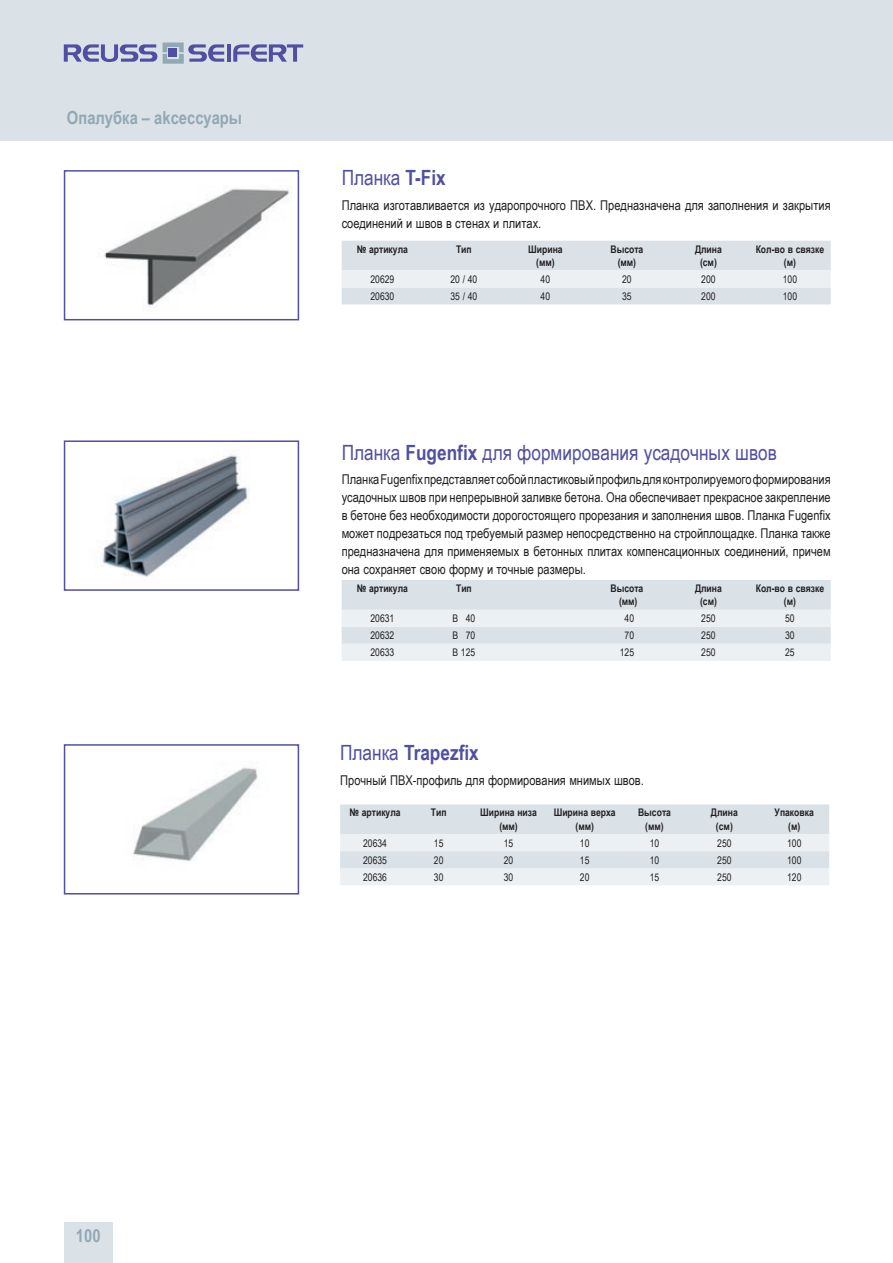
<style>
.page{position:relative;width:893px;height:1263px;background:#fff}
.page>*{position:absolute;margin:0;border:0;box-sizing:border-box;transform-origin:0 0}
.t1{font:21px "Arial Narrow";color:#504fa1}
.t2{font:700 21px "Arial Narrow";color:#504fa1}
.t3{font:700 18px "Arial Narrow";color:#92a8b4}
.t4{font:13.5px/18px "Arial Narrow";color:#231f20}
.t5{font:700 10.5px/13.5px "Arial Narrow";color:#231f20;text-align:center}
.t6{font:10.5px "Arial Narrow";color:#231f20}
.s1{font-weight:700}
.s2{font-weight:400}
</style>
<div class="page">
<div style="left:0;top:0;width:893px;height:140px;background:#dae2e7"></div>
<div style="left:64px;top:1222px;width:49px;height:41px;background:#dae2e7"></div>
<svg style="left:64px;top:44px;width:93px;height:18px"></svg>
<hr style="left:227px;top:44px;width:4px;height:18px;background:#504fa1">
<svg style="left:233px;top:44px;width:70px;height:18px"></svg>
<svg style="left:163px;top:43px;width:61px;height:21px"></svg>
<div style="left:169px;top:49px;width:8px;height:8px;background:#504fa1"></div>
<svg style="left:340px;top:804px;width:489px;height:81px;background:#e1e8ec"></svg>
<img style="left:133px;top:767px;width:125px;height:94px">
<div style="left:64px;top:744px;width:235px;height:150px;border:2px solid #504fa1"></div>
<svg style="left:342px;top:241px;width:489px;height:63px;background:#dfe6ea"></svg>
<img style="left:104px;top:188px;width:185px;height:123px">
<div style="left:64px;top:170px;width:235px;height:150px;border:2px solid #504fa1"></div>
<svg style="left:342px;top:580px;width:489px;height:81px;background:#e1e8ec"></svg>
<img style="left:100px;top:450px;width:149px;height:127px">
<div style="left:64px;top:440px;width:235px;height:151px;border:2px solid #504fa1"></div>
<h2 class="t3" style="left:67px;top:104px;width:177px">Опалубка – аkсессуары</h2>
<h1 class="t1" style="left:342px;top:163px;width:106px">Планка <span class="s1">T-Fix</span></h1>
<p class="t4" style="left:342px;top:195px;width:490px">Планка изготавливается из ударопрочного ПВХ. Предназначена для заполнения и закрытия соединений и швов в стенах и плитах.</p>
<p class="t5" style="left:357px;top:242px;width:53px">№ артикула</p>
<p class="t5" style="left:456px;top:242px;width:17px">Тип</p>
<p class="t5" style="left:528px;top:242px;width:36px">Ширина (мм)</p>
<p class="t5" style="left:610px;top:242px;width:34px">Высота (мм)</p>
<p class="t5" style="left:695px;top:242px;width:28px">Длина (cм)</p>
<p class="t5" style="left:756px;top:242px;width:70px">Кол-во в связке (м)</p>
<p class="t6" style="left:370px;top:271px;width:25px">20629</p>
<p class="t6" style="left:450px;top:271px;width:28px">20 / 40</p>
<p class="t6" style="left:541px;top:271px;width:11px">40</p>
<p class="t6" style="left:622px;top:271px;width:11px">20</p>
<p class="t6" style="left:701px;top:271px;width:16px">200</p>
<p class="t6" style="left:783px;top:271px;width:16px">100</p>
<p class="t6" style="left:370px;top:288px;width:25px">20630</p>
<p class="t6" style="left:450px;top:288px;width:28px">35 / 40</p>
<p class="t6" style="left:541px;top:288px;width:11px">40</p>
<p class="t6" style="left:622px;top:288px;width:11px">35</p>
<p class="t6" style="left:701px;top:288px;width:16px">200</p>
<p class="t6" style="left:783px;top:288px;width:16px">100</p>
<h1 class="t1" style="left:342px;top:437px;width:437px">Планка <span class="s1">Fugenfix</span> для формирования усадочных швов</h1>
<p class="t4" style="left:342px;top:470px;width:490px;text-align:justify">Планка Fugenfix представляет собой пластиковый профиль для контролируемого формирования усадочных швов при непрерывной заливке бетона. Она обеспечивает прекрасное закрепление в бетоне без необходимости дорогостоящего прорезания и заполнения швов. Планка Fugenfix может подрезаться под требуемый размер непосредственно на стройплощадке. Планка также предназначена для применяемых в бетонных плитах компенсационных соединений, причем она сохраняет свою форму и точные размеры.</p>
<p class="t5" style="left:357px;top:581px;width:53px">№ артикула</p>
<p class="t5" style="left:456px;top:581px;width:17px">Тип</p>
<p class="t5" style="left:610px;top:581px;width:34px">Высота (мм)</p>
<p class="t5" style="left:695px;top:581px;width:28px">Длина (cм)</p>
<p class="t5" style="left:756px;top:581px;width:70px">Кол-во в связке (м)</p>
<p class="t6" style="left:370px;top:611px;width:25px">20631</p>
<p class="t6" style="left:453px;top:611px;width:24px">B 40</p>
<p class="t6" style="left:625px;top:611px;width:11px">40</p>
<p class="t6" style="left:701px;top:611px;width:16px">250</p>
<p class="t6" style="left:785px;top:611px;width:11px">50</p>
<p class="t6" style="left:370px;top:628px;width:25px">20632</p>
<p class="t6" style="left:453px;top:628px;width:24px">B 70</p>
<p class="t6" style="left:625px;top:628px;width:11px">70</p>
<p class="t6" style="left:701px;top:628px;width:16px">250</p>
<p class="t6" style="left:785px;top:628px;width:11px">30</p>
<p class="t6" style="left:370px;top:645px;width:25px">20633</p>
<p class="t6" style="left:453px;top:645px;width:24px">B 125</p>
<p class="t6" style="left:620px;top:645px;width:16px">125</p>
<p class="t6" style="left:701px;top:645px;width:16px">250</p>
<p class="t6" style="left:785px;top:645px;width:11px">25</p>
<h1 class="t2" style="left:340px;top:737px;width:140px"><span class="s2">Планка</span> Trapezfix</h1>
<p class="t4" style="left:340px;top:770px;width:305px">Прочный ПВХ-профиль для формирования мнимых швов.</p>
<p class="t5" style="left:350px;top:805px;width:53px">№ артикула</p>
<p class="t5" style="left:431px;top:805px;width:17px">Тип</p>
<p class="t5" style="left:480px;top:805px;width:58px">Ширина низа (мм)</p>
<p class="t5" style="left:554px;top:805px;width:64px">Ширина верха (мм)</p>
<p class="t5" style="left:638px;top:805px;width:34px">Высота (мм)</p>
<p class="t5" style="left:711px;top:805px;width:28px">Длина (cм)</p>
<p class="t5" style="left:775px;top:805px;width:41px">Упаковка (м)</p>
<p class="t6" style="left:363px;top:835px;width:25px">20634</p>
<p class="t6" style="left:434px;top:835px;width:11px">15</p>
<p class="t6" style="left:504px;top:835px;width:11px">15</p>
<p class="t6" style="left:580px;top:835px;width:11px">10</p>
<p class="t6" style="left:650px;top:835px;width:11px">10</p>
<p class="t6" style="left:717px;top:835px;width:16px">250</p>
<p class="t6" style="left:787px;top:835px;width:16px">100</p>
<p class="t6" style="left:363px;top:852px;width:25px">20635</p>
<p class="t6" style="left:434px;top:852px;width:11px">20</p>
<p class="t6" style="left:504px;top:852px;width:11px">20</p>
<p class="t6" style="left:580px;top:852px;width:11px">15</p>
<p class="t6" style="left:650px;top:852px;width:11px">10</p>
<p class="t6" style="left:717px;top:852px;width:16px">250</p>
<p class="t6" style="left:787px;top:852px;width:16px">100</p>
<p class="t6" style="left:363px;top:869px;width:25px">20636</p>
<p class="t6" style="left:434px;top:869px;width:11px">30</p>
<p class="t6" style="left:504px;top:869px;width:11px">30</p>
<p class="t6" style="left:580px;top:869px;width:11px">20</p>
<p class="t6" style="left:650px;top:869px;width:11px">15</p>
<p class="t6" style="left:717px;top:869px;width:16px">250</p>
<p class="t6" style="left:787px;top:869px;width:16px">120</p>
<h2 class="t3" style="left:76px;top:1222px;width:26px">100</h2>
</div>
